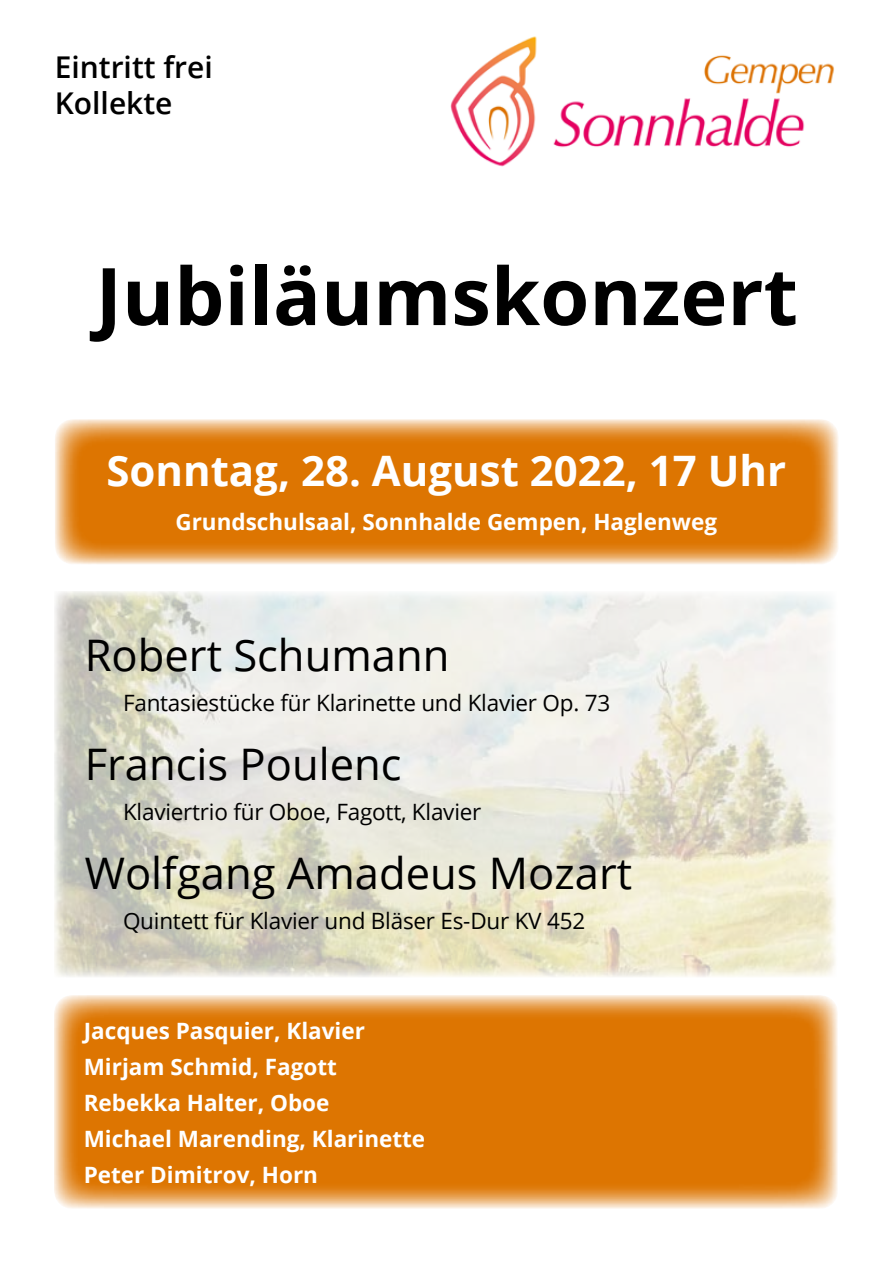
<style>
.page{position:relative;width:893px;height:1263px;background:#fff}
.page>*{position:absolute;margin:0;border:0;box-sizing:border-box;transform-origin:0 0}
.t1{font:700 79.5px "Open Sans";color:#000}
.t2{font:43.5px "Open Sans";color:#000}
.t3{font:700 42px "Open Sans";color:#fff}
.t4{font:600 30px/36px "Open Sans";color:#000}
.t5{font:700 22.5px/36px "Open Sans";color:#fff}
.t6{font:22.5px "Open Sans";letter-spacing:-.01em;color:#000}
</style>
<div class="page">
<img style="left:54px;top:591px;width:782px;height:386px">
<img style="left:450px;top:36px;width:384px;height:131px">
<svg style="left:55px;top:419px;width:784px;height:145px;background:#e18722"></svg>
<svg style="left:54px;top:995px;width:784px;height:214px;background:#e0831b"></svg>
<h3 class="t4" style="left:55px;top:49px;width:160px">Eintritt frei<br>Kollekte</h3>
<h1 class="t1" style="left:96px;top:240px;width:704px">Jubiläumskonzert</h1>
<h3 class="t3" style="left:106px;top:441px;width:681px">Sonntag, 28. August 2022, 17 Uhr</h3>
<p class="t5" style="left:175px;top:503px;width:543px">Grundschulsaal, Sonnhalde Gempen, Haglenweg</p>
<h2 class="t2" style="left:85px;top:625px;width:366px">Robert Schumann</h2>
<p class="t6" style="left:123px;top:687px;width:489px">Fantasiestücke für Klarinette und Klavier Op. 73</p>
<h2 class="t2" style="left:85px;top:734px;width:318px">Francis Poulenc</h2>
<p class="t6" style="left:123px;top:796px;width:360px">Klaviertrio für Oboe, Fagott, Klavier</p>
<h2 class="t2" style="left:85px;top:843px;width:549px">Wolfgang Amadeus Mozart</h2>
<p class="t6" style="left:123px;top:905px;width:464px">Quintett für Klavier und Bläser Es-Dur KV 452</p>
<p class="t5" style="left:84px;top:1012px;width:343px">Jacques Pasquier, Klavier<br>Mirjam Schmid, Fagott<br>Rebekka Halter, Oboe<br>Michael Marending, Klarinette<br>Peter Dimitrov, Horn</p>
</div>
